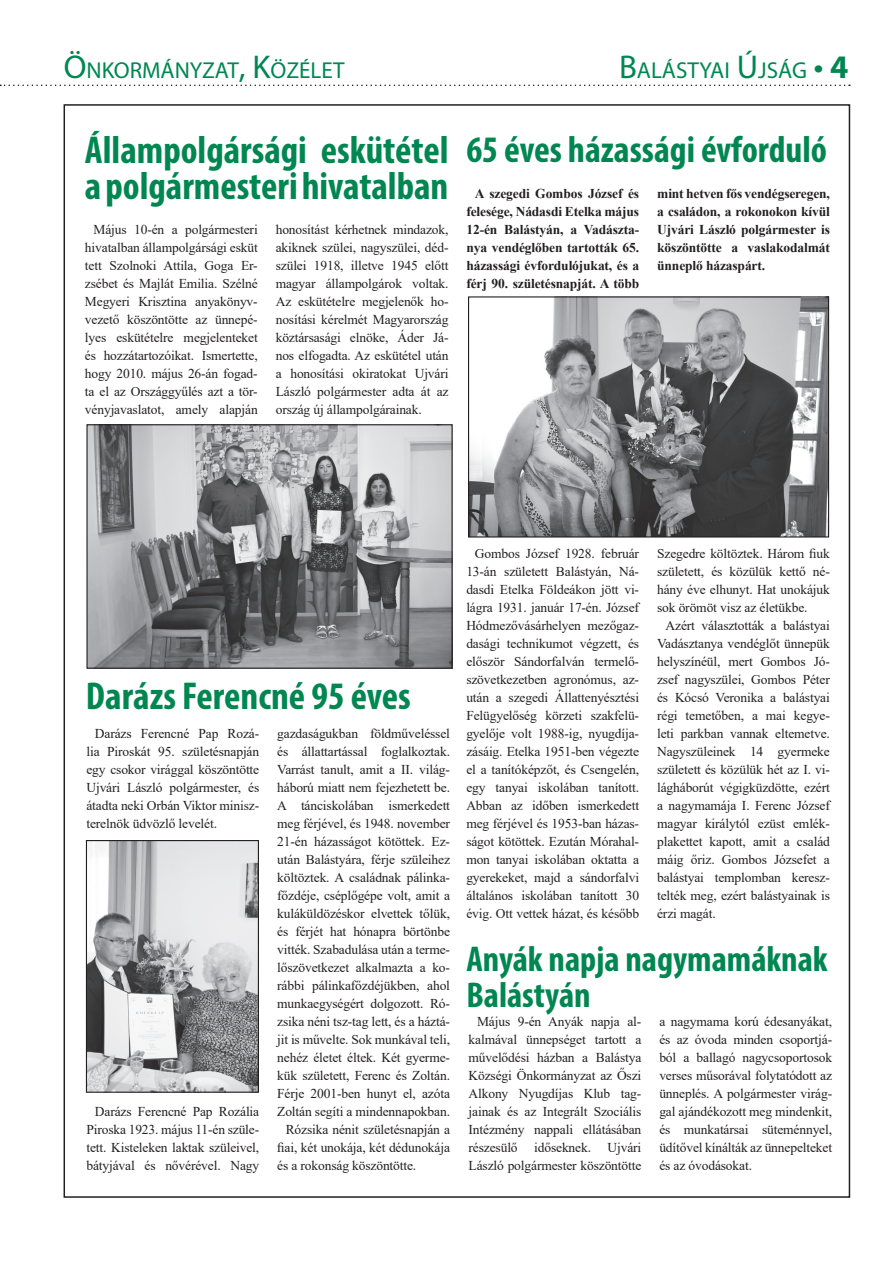
<style>
.page{position:relative;width:893px;height:1263px;background:#fff}
.page>*{position:absolute;margin:0;border:0;box-sizing:border-box;transform-origin:0 0}
.t1{font:700 condensed 39px/36px "Myriad Pro";color:#008751}
.t2{font:700 condensed 37.5px "Myriad Pro";color:#008751}
.t3{font:700 condensed 36px/36px "Myriad Pro";color:#008751}
.t4{font:23.1px "Myriad Pro";color:#008751}
.t5{font:13.5px/18px "Times New Roman";letter-spacing:-.01em;color:#231f20;text-align:justify}
.t6{font:700 13.5px/18px "Times New Roman";letter-spacing:-.01em;color:#231f20;text-align:justify}
.s1{font-size:33px}
.s2{font-family:"Times New Roman";font-weight:700;font-size:27px}
.s3{font-weight:700;font-size:33px}
</style>
<div class="page">
<svg style="left:0;top:85px;width:850px;height:1px"></svg>
<img style="left:470px;top:298px;width:357px;height:237px">
<div style="left:468px;top:296px;width:361px;height:241px;border:1px solid #231f20"></div>
<img style="left:88px;top:426px;width:363px;height:241px">
<div style="left:86px;top:424px;width:367px;height:245px;border:1px solid #231f20"></div>
<img style="left:88px;top:842px;width:169px;height:249px">
<div style="left:86px;top:840px;width:173px;height:253px;border:1px solid #231f20"></div>
<h3 class="t4" style="left:64px;top:56px;width:282px"><span class="s1">Ö</span>NKORMÁNYZAT<span class="s1">, K</span>ÖZÉLET</h3>
<h3 class="t4" style="left:619px;top:56px;width:231px"><span class="s1">B</span>ALÁSTYAI <span class="s1">Ú</span>JSÁG <span class="s2">•</span> <span class="s3">4</span></h3>
<h1 class="t1" style="left:85px;top:132px;width:365px">Állampolgársági eskütétel a polgármesteri hivatalban</h1>
<p class="t5" style="left:85px;top:220px;width:174px;text-indent:9px">Május 10-én a polgármesteri hivatalban állampolgársági esküt tett Szolnoki Attila, Goga Er&shy;zsébet és Majlát Emilia. Szélné Megyeri Krisztina anyakönyv&shy;vezető köszöntötte az ünnepé&shy;lyes eskütételre megjelenteket és hozzátartozóikat. Ismertette, hogy 2010. május 26-án fogad&shy;ta el az Országgyűlés azt a tör&shy;vényjavaslatot, amely alapján</p>
<p class="t5" style="left:276px;top:220px;width:174px">honosítást kérhetnek mindazok, akiknek szülei, nagyszülei, déd&shy;szülei 1918, illetve 1945 előtt magyar állampolgárok voltak.<br>Az eskütételre megjelenők ho&shy;nosítási kérelmét Magyarország köztársasági elnöke, Áder Já&shy;nos elfogadta. Az eskütétel után a honosítási okiratokat Ujvári László polgármester adta át az ország új állampolgárainak.</p>
<h2 class="t2" style="left:466px;top:126px;width:362px">65 éves házassági évforduló</h2>
<p class="t6" style="left:466px;top:184px;width:174px;text-indent:9px">A szegedi Gombos József és felesége, Nádasdi Etelka május 12-én Balástyán, a Vadászta&shy;nya vendéglőben tartották 65. házassági évfordulójukat, és a férj 90. születésnapját. A több</p>
<p class="t6" style="left:657px;top:184px;width:174px">mint hetven fős vendégseregen, a családon, a rokonokon kívül Ujvári László polgármester is köszöntötte a vaslakodalmát ünneplő házaspárt.</p>
<h1 class="t1" style="left:86px;top:677px;width:326px">Darázs Ferencné 95 éves</h1>
<p class="t5" style="left:86px;top:724px;width:174px;text-indent:9px">Darázs Ferencné Pap Rozá&shy;lia Piroskát 95. születésnapján egy csokor virággal köszöntötte Ujvári László polgármester, és átadta neki Orbán Viktor minisz&shy;terelnök üdvözlő levelét.</p>
<p class="t5" style="left:86px;top:1102px;width:174px;text-indent:9px">Darázs Ferencné Pap Rozália Piroska 1923. május 11-én szüle&shy;tett. Kisteleken laktak szüleivel, bátyjával és nővérével. Nagy</p>
<p class="t5" style="left:277px;top:724px;width:174px">gazdaságukban földműveléssel</p>
<p class="t5" style="left:277px;top:742px;width:174px">és állattartással foglalkoztak.</p>
<p class="t5" style="left:277px;top:760px;width:174px">Varrást tanult, amit a II. világ-</p>
<p class="t5" style="left:277px;top:778px;width:174px">háború miatt nem fejezhetett be.</p>
<p class="t5" style="left:277px;top:796px;width:174px">A tánciskolában ismerkedett</p>
<p class="t5" style="left:277px;top:814px;width:174px">meg férjével, és 1948. november</p>
<p class="t5" style="left:277px;top:832px;width:174px">21-én házasságot kötöttek. Ez-</p>
<p class="t5" style="left:277px;top:850px;width:174px">után Balástyára, férje szüleihez</p>
<p class="t5" style="left:277px;top:868px;width:174px">költöztek. A családnak pálinka-</p>
<p class="t5" style="left:277px;top:886px;width:174px">főzdéje, cséplőgépe volt, amit a</p>
<p class="t5" style="left:277px;top:904px;width:174px">kuláküldözéskor elvettek tőlük,</p>
<p class="t5" style="left:277px;top:922px;width:174px">és férjét hat hónapra börtönbe</p>
<p class="t5" style="left:277px;top:940px;width:174px">vitték. Szabadulása után a terme-</p>
<p class="t5" style="left:277px;top:958px;width:174px">lőszövetkezet alkalmazta a ko-</p>
<p class="t5" style="left:277px;top:976px;width:174px">rábbi pálinkafőzdéjükben, ahol</p>
<p class="t5" style="left:277px;top:994px;width:174px">munkaegységért dolgozott. Ró-</p>
<p class="t5" style="left:277px;top:1012px;width:174px">zsika néni tsz-tag lett, és a háztá-</p>
<p class="t5" style="left:277px;top:1030px;width:174px">jit is művelte. Sok munkával teli,</p>
<p class="t5" style="left:277px;top:1048px;width:174px">nehéz életet éltek. Két gyerme-</p>
<p class="t5" style="left:277px;top:1066px;width:174px">kük született, Ferenc és Zoltán.</p>
<p class="t5" style="left:277px;top:1084px;width:174px">Férje 2001-ben hunyt el, azóta</p>
<p class="t5" style="left:277px;top:1102px;width:174px">Zoltán segíti a mindennapokban.</p>
<p class="t5" style="left:286px;top:1120px;width:166px">Rózsika nénit születésnapján a</p>
<p class="t5" style="left:277px;top:1138px;width:174px">fiai, két unokája, két dédunokája</p>
<p class="t5" style="left:277px;top:1156px;width:141px">és a rokonság köszöntötte.</p>
<p class="t5" style="left:466px;top:544px;width:174px;text-indent:9px">Gombos József 1928. február 13-án született Balástyán, Ná&shy;dasdi Etelka Földeákon jött vi&shy;lágra 1931. január 17-én. József Hódmezővásárhelyen mezőgaz&shy;dasági technikumot végzett, és először Sándorfalván termelő&shy;szövetkezetben agronómus, az&shy;után a szegedi Állattenyésztési Felügyelőség körzeti szakfelü&shy;gyelője volt 1988-ig, nyugdíja&shy;zásáig. Etelka 1951-ben végezte el a tanítóképzőt, és Csengelén, egy tanyai iskolában tanított.<br>Abban az időben ismerkedett meg férjével és 1953-ban házas&shy;ságot kötöttek. Ezután Mórahal&shy;mon tanyai iskolában oktatta a gyerekeket, majd a sándorfalvi általános iskolában tanított 30 évig. Ott vettek házat, és később</p>
<p class="t5" style="left:657px;top:544px;width:174px">Szegedre költöztek. Három fiuk született, és közülük kettő né&shy;hány éve elhunyt. Hat unokájuk sok örömöt visz az életükbe.</p>
<p class="t5" style="left:657px;top:616px;width:174px;text-indent:9px">Azért választották a balástyai Vadásztanya vendéglőt ünnepük helyszínéül, mert Gombos Jó&shy;zsef nagyszülei, Gombos Péter és Kócsó Veronika a balástyai régi temetőben, a mai kegye&shy;leti parkban vannak eltemetve.<br>Nagyszüleinek 14 gyermeke született és közülük hét az I. vi&shy;lágháborút végigküzdötte, ezért a nagymamája I. Ferenc József magyar királytól ezüst emlék&shy;plakettet kapott, amit a család máig őriz. Gombos Józsefet a balástyai templomban keresz&shy;telték meg, ezért balástyainak is érzi magát.</p>
<h3 class="t3" style="left:466px;top:940px;width:363px">Anyák napja nagymamáknak<br>Balástyán</h3>
<p class="t5" style="left:469px;top:1012px;width:174px;text-indent:9px">Május 9-én Anyák napja al&shy;kalmával ünnepséget tartott a művelődési házban a Balástya Községi Önkormányzat az Őszi Alkony Nyugdíjas Klub tag&shy;jainak és az Integrált Szociális Intézmény nappali ellátásában részesülő időseknek. Ujvári László polgármester köszöntötte</p>
<p class="t5" style="left:659px;top:1012px;width:174px">a nagymama korú édesanyákat, és az óvoda minden csoportjá&shy;ból a ballagó nagycsoportosok verses műsorával folytatódott az ünneplés. A polgármester virág&shy;gal ajándékozott meg mindenkit, és munkatársai süteménnyel, üdítővel kínálták az ünnepelteket és az óvodásokat.</p>
</div>
